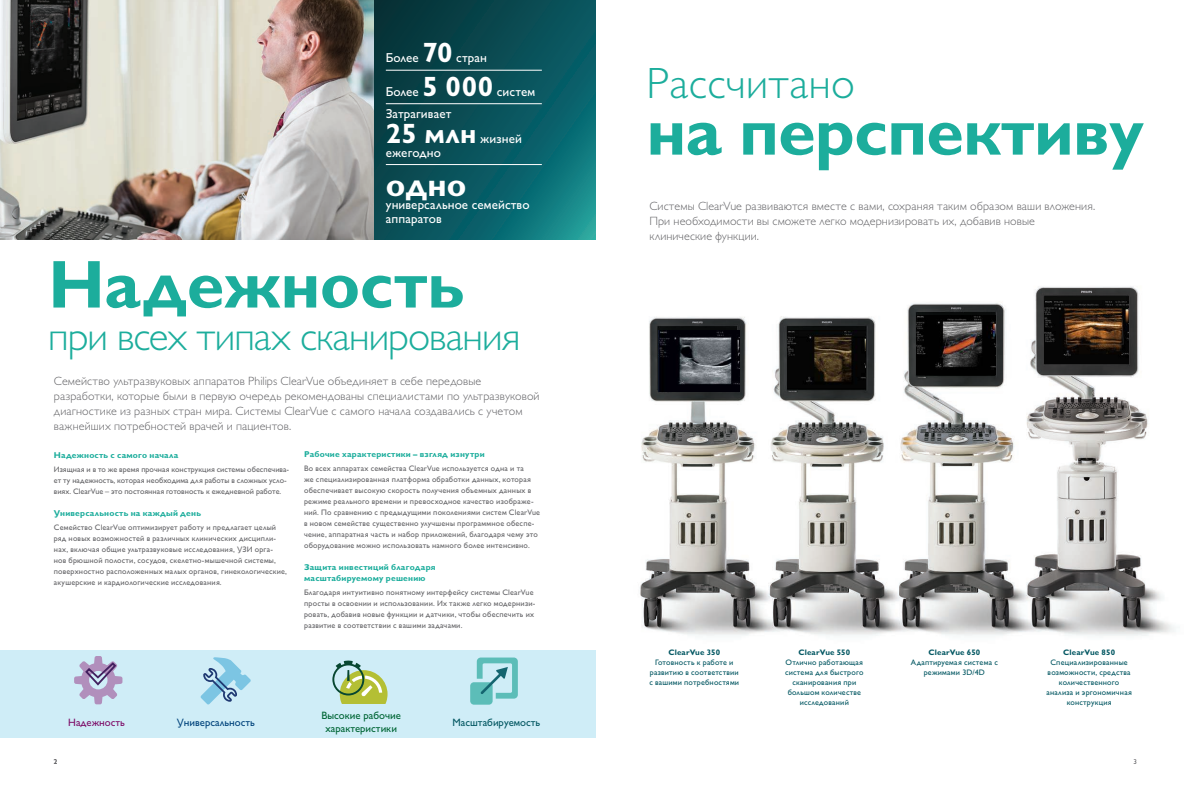
<style>
.page{position:relative;width:1191px;height:791px;background:#fff}
.page>*{position:absolute;margin:0;border:0;box-sizing:border-box;transform-origin:0 0}
.t1{font:700 68px "Gill Sans Cyr";letter-spacing:-.01em;color:#1cad9c}
.t2{font:300 44px "Gill Sans Cyr";letter-spacing:.01em;color:#1cad9c}
.t3{font:300 41px "Gill Sans Cyr";letter-spacing:-.025em;color:#1cad9c}
.t4{font:700 33px "Gill Sans Cyr";color:#fff}
.t5{font:13px/13.7px "Gill Sans Cyr";letter-spacing:.005em;color:#fff}
.t6{font:300 12px/15px "Gill Sans Cyr";letter-spacing:.01em;color:#636366}
.t7{font:10.7px/12.9px "Gill Sans Cyr";color:#006535;text-align:center}
.t8{font:10.7px "Gill Sans Cyr";color:#035762}
.t9{font:10.7px "Gill Sans Cyr";color:#01437c}
.t10{font:10.7px "Gill Sans Cyr";color:#7e0f69}
.t11{font:700 8.5px/11px "Gill Sans Cyr";letter-spacing:.025em;color:#1cad9c}
.t12{font:8px/11px "Gill Sans Cyr";letter-spacing:.025em;color:#636366}
.t13{font:8px/10px "Gill Sans Cyr";letter-spacing:.025em;color:#035762;text-align:center}
.t14{font:8px/11px "Gill Sans Cyr";letter-spacing:.005em;color:#636366}
.t15{font:700 8px "Gill Sans Cyr";letter-spacing:.015em;color:#035762}
.t16{font:7px "Gill Sans Cyr";color:#636366}
.s1{font-weight:700;font-size:28px}
</style>
<div class="page">
<div style="left:0;top:650px;width:595px;height:88px;background:#cfedf7"></div>
<svg style="left:74px;top:656px;width:48px;height:48px"></svg>
<svg style="left:332px;top:660px;width:55px;height:44px"></svg>
<div style="left:470px;top:682px;width:22px;height:23px;background:#5cbdb8;border-radius:4px"></div>
<svg style="left:477px;top:657px;width:41px;height:42px"></svg>
<svg style="left:200px;top:657px;width:51px;height:48px"></svg>
<img style="left:0;top:0;width:375px;height:239px">
<img style="left:640px;top:286px;width:535px;height:350px">
<svg style="left:375px;top:0;width:220px;height:239px;background:#0a545c"></svg>
<hr style="left:386px;top:70px;width:156px;height:1px;background:#fff">
<hr style="left:386px;top:103px;width:156px;height:1px;background:#fff">
<hr style="left:386px;top:164px;width:156px;height:1px;background:#fff">
<img style="left:658px;top:330px;width:81px;height:61px">
<img style="left:788px;top:330px;width:77px;height:58px">
<img style="left:917px;top:316px;width:78px;height:58px">
<img style="left:1044px;top:301px;width:84px;height:63px">
<h3 class="t5" style="left:386px;top:51px;width:103px">Более <span class="s1">70</span> стран</h3>
<h3 class="t5" style="left:386px;top:80px;width:151px;line-height:22.2px">Более <span class="s1">5 000</span> систем<br>Затрагивает</h3>
<h3 class="t5" style="left:386px;top:132px;width:138px"><span class="s1">25 млн</span> жизней ежегодно</h3>
<h3 class="t4" style="left:386px;top:166px;width:82px">одно</h3>
<h3 class="t5" style="left:386px;top:198px;width:145px">универсальное семейство аппаратов</h3>
<h1 class="t1" style="left:48px;top:245px;width:418px">Надежность</h1>
<h3 class="t3" style="left:48px;top:312px;width:473px">при всех типах сканирования</h3>
<p class="t6" style="left:54px;top:374px;width:487px">Семейство ультразвуковых аппаратов Philips ClearVue объединяет в себе передовые разработки, которые были в первую очередь рекомендованы специалистами по ультразвуковой диагностике из разных стран мира. Системы ClearVue с самого начала создавались с учетом важнейших потребностей врачей и пациентов.</p>
<p class="t11" style="left:54px;top:450px;width:126px">Надежность с самого начала</p>
<p class="t14" style="left:54px;top:464px;width:237px">Изящная и в то же время прочная конструкция системы обеспечива&shy;ет ту надежность, которая необходима для работы в сложных усло&shy;виях. ClearVue – это постоянная готовность к ежедневной работе.</p>
<p class="t11" style="left:54px;top:507px;width:149px">Универсальность на каждый день</p>
<p class="t12" style="left:54px;top:521px;width:235px">Семейство ClearVue оптимизирует работу и предлагает целый ряд новых возможностей в различных клинических дисципли&shy;нах, включая общие ультразвуковые исследования, УЗИ орга&shy;нов брюшной полости, сосудов, скелетно-мышечной системы, поверхностно расположенных малых органов, гинекологические, акушерские и кардиологические исследования.</p>
<p class="t11" style="left:304px;top:449px;width:182px">Рабочие характеристики – взгляд изнутри</p>
<p class="t12" style="left:304px;top:463px;width:237px">Во всех аппаратах семейства ClearVue используется одна и та<br>же специализированная платформа обработки данных, которая обеспечивает высокую скорость получения объемных данных в режиме реального времени и превосходное качество изображе&shy;ний. По сравнению с предыдущими поколениями систем ClearVue в новом семействе существенно улучшены программное обеспе&shy;чение, аппаратная часть и набор приложений, благодаря чему это оборудование можно использовать намного более интенсивно.</p>
<p class="t11" style="left:304px;top:562px;width:133px">Защита инвестиций благодаря масштабируемому решению</p>
<p class="t12" style="left:304px;top:587px;width:233px">Благодаря интуитивно понятному интерфейсу системы ClearVue просты в освоении и использовании. Их также легко модернизи&shy;ровать, добавив новые функции и датчики, чтобы обеспечить их развитие в соответствии с вашими задачами.</p>
<h3 class="t10" style="left:68px;top:716px;width:58px">Надежность</h3>
<h3 class="t7" style="left:321px;top:709px;width:81px">Высокие рабочие характеристики</h3>
<h3 class="t9" style="left:177px;top:716px;width:79px">Универсальность</h3>
<h3 class="t8" style="left:452px;top:716px;width:89px">Масштабируемость</h3>
<h2 class="t2" style="left:646px;top:58px;width:210px">Рассчитано</h2>
<h1 class="t1" style="left:646px;top:92px;width:499px">на перспективу</h1>
<h3 class="t6" style="left:649px;top:198px;width:447px">Системы ClearVue развиваются вместе с вами, сохраняя таким образом ваши вложения.<br>При необходимости вы сможете легко модернизировать их, добавив новые клинические функции.</h3>
<p class="t15" style="left:668px;top:647px;width:53px">ClearVue 350</p>
<p class="t13" style="left:649px;top:657px;width:91px">Готовность к работе и развитию в соответствии с вашими потребностями</p>
<p class="t15" style="left:798px;top:647px;width:53px">ClearVue 550</p>
<p class="t13" style="left:785px;top:657px;width:80px">Отлично работающая система для быстрого сканирования при большом количестве исследований</p>
<p class="t15" style="left:928px;top:647px;width:53px">ClearVue 650</p>
<p class="t13" style="left:911px;top:657px;width:88px">Адаптируемая система с режимами 3D/4D</p>
<p class="t15" style="left:1063px;top:647px;width:53px">ClearVue 850</p>
<p class="t13" style="left:1046px;top:657px;width:87px">Специализированные возможности, средства количественного анализа и эргономичная конструкция</p>
<p class="t16" style="left:54px;top:757px;width:5px">2</p>
<p class="t16" style="left:1133px;top:757px;width:5px">3</p>
</div>
